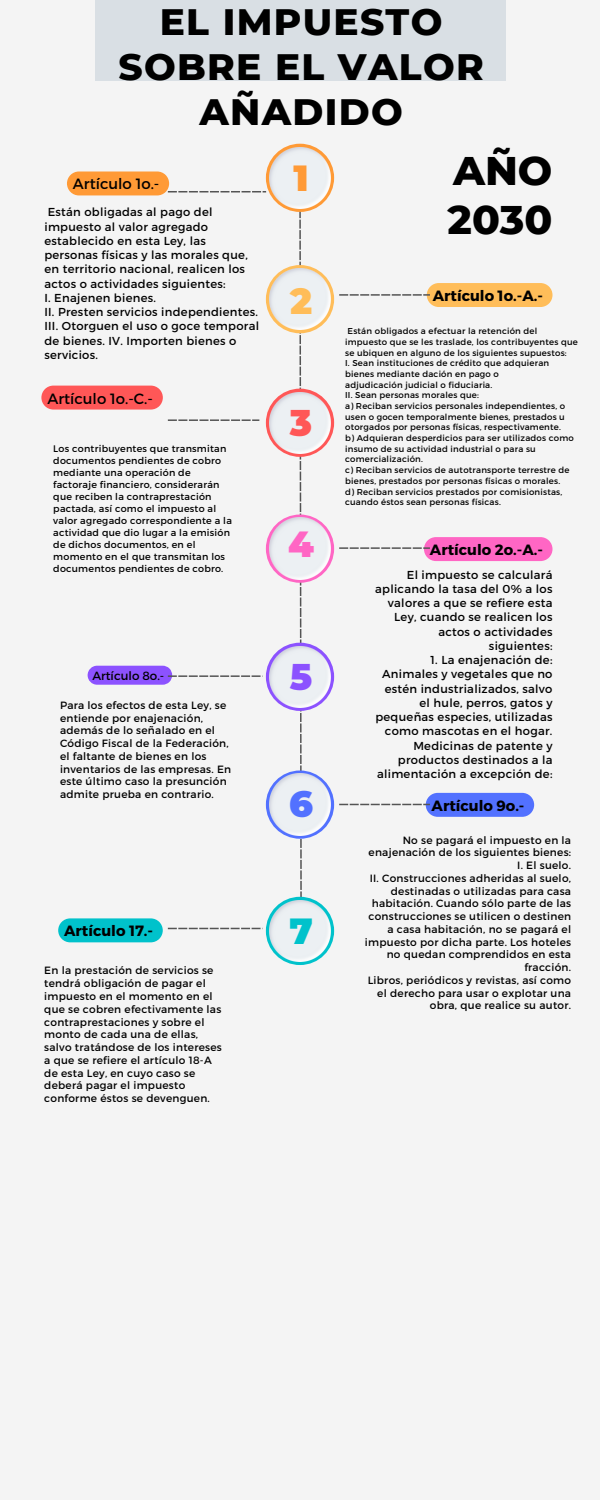
<style>
.page{position:relative;width:600px;height:1500px;background:#f4f4f4}
.page>*{position:absolute;margin:0;border:0;box-sizing:border-box;transform-origin:0 0}
.t1{font:800 40.8px/48.8px "Montserrat";color:#000}
.t2{font:800 37.5px/45px "Montserrat";letter-spacing:.035em;color:#000;text-align:center}
.t3{font:900 36.3px "Montserrat";color:#ff9a36}
.t4{font:900 36.3px "Montserrat";color:#ffbd59}
.t5{font:900 36.3px "Montserrat";color:#ff5757}
.t6{font:900 36.3px "Montserrat";color:#8c52ff}
.t7{font:900 36.3px "Montserrat";color:#5271ff}
.t8{font:900 36.3px "Montserrat";color:#00c2cb}
.t9{font:900 36.3px "Montserrat";color:#ff66c4}
.t10{font:700 14.9px "Montserrat";color:#000}
.t11{font:14.9px "Montserrat";color:#000}
.t12{font:11.9px "Montserrat";color:#000}
.t13{font:11.5px/14.2px "Montserrat";letter-spacing:.025em;color:#000;text-align:right}
.t14{font:10.5px/12.8px "Montserrat";letter-spacing:.025em;color:#000}
.t15{font:9.5px/12px "Montserrat";letter-spacing:.025em;color:#000}
.t16{font:8.5px/10.7px "Montserrat";letter-spacing:.025em;color:#000}
</style>
<div class="page">
<svg style="left:299px;top:212px;width:3px;height:685px"></svg>
<div style="left:266px;top:144px;width:68px;height:68px;background:#ff9a36;border-radius:50%"></div>
<img style="left:269px;top:147px;width:62px;height:62px">
<div style="left:266px;top:265px;width:68px;height:68px;background:#ffbd59;border-radius:50%"></div>
<img style="left:269px;top:268px;width:62px;height:62px">
<svg style="left:339px;top:283px;width:214px;height:24px"></svg>
<div style="left:266px;top:389px;width:68px;height:68px;background:#ff5757;border-radius:50%"></div>
<img style="left:269px;top:392px;width:62px;height:62px">
<svg style="left:41px;top:386px;width:122px;height:24px;background:#fe6060"></svg>
<svg style="left:168px;top:419px;width:91px;height:2px"></svg>
<svg style="left:266px;top:515px;width:68px;height:68px"></svg>
<img style="left:269px;top:518px;width:62px;height:61px">
<svg style="left:339px;top:537px;width:214px;height:24px"></svg>
<div style="left:266px;top:643px;width:68px;height:68px;background:#8c52ff;border-radius:50%"></div>
<img style="left:269px;top:646px;width:62px;height:62px">
<svg style="left:88px;top:666px;width:175px;height:19px"></svg>
<svg style="left:266px;top:771px;width:68px;height:68px"></svg>
<img style="left:269px;top:774px;width:62px;height:61px">
<svg style="left:339px;top:793px;width:195px;height:24px"></svg>
<div style="left:266px;top:897px;width:68px;height:68px;background:#00c2cb;border-radius:50%"></div>
<img style="left:269px;top:900px;width:62px;height:62px">
<svg style="left:58px;top:918px;width:205px;height:24px"></svg>
<div style="left:95px;top:0;width:410px;height:81px;background:#d9dfe4"></div>
<svg style="left:67px;top:172px;width:199px;height:23px"></svg>
<h2 class="t2" style="left:118px;top:-1px;width:367px">EL IMPUESTO<br>SOBRE EL VALOR<br>AÑADIDO</h2>
<h1 class="t1" style="left:448px;top:146px;width:106px">AÑO<br>2030</h1>
<h3 class="t3" style="left:294px;top:156px;width:17px">1</h3>
<h3 class="t11" style="left:73px;top:174px;width:88px">Artículo 1o.-</h3>
<p class="t13" style="left:44px;top:205px;width:216px;text-align:left">Están obligadas al pago del impuesto al valor agregado establecido en esta Ley, las personas físicas y las morales que, en territorio nacional, realicen los actos o actividades siguientes:<br>I. Enajenen bienes.<br>II. Presten servicios independientes.<br>III. Otorguen el uso o goce temporal de bienes. IV. Importen bienes o servicios.</p>
<h3 class="t4" style="left:290px;top:279px;width:24px">2</h3>
<h3 class="t10" style="left:433px;top:286px;width:112px">Artículo 1o.-A.-</h3>
<p class="t16" style="left:345px;top:325px;width:234px">Están obligados a efectuar la retención del impuesto que se les traslade, los contribuyentes que se ubiquen en alguno de los siguientes supuestos:<br>I. Sean instituciones de crédito que adquieran bienes mediante dación en pago o<br>adjudicación judicial o fiduciaria.<br>II. Sean personas morales que:<br>a) Reciban servicios personales independientes, o usen o gocen temporalmente bienes, prestados u otorgados por personas físicas, respectivamente.<br>b) Adquieran desperdicios para ser utilizados como insumo de su actividad industrial o para su comercialización.<br>c) Reciban servicios de autotransporte terrestre de bienes, prestados por personas físicas o morales.<br>d) Reciban servicios prestados por comisionistas, cuando éstos sean personas físicas.</p>
<h3 class="t11" style="left:47px;top:389px;width:107px">Artículo 1o.-C.-</h3>
<h3 class="t5" style="left:290px;top:401px;width:24px">3</h3>
<p class="t15" style="left:53px;top:442px;width:180px">Los contribuyentes que transmitan documentos pendientes de cobro mediante una operación de factoraje financiero, considerarán que reciben la contraprestación pactada, así como el impuesto al valor agregado correspondiente a la actividad que dio lugar a la emisión de dichos documentos, en el momento en el que transmitan los documentos pendientes de cobro.</p>
<h3 class="t9" style="left:288px;top:522px;width:27px">4</h3>
<h3 class="t10" style="left:430px;top:540px;width:115px">Artículo 2o.-A.-</h3>
<p class="t13" style="left:375px;top:567px;width:179px">El impuesto se calculará aplicando la tasa del 0% a los valores a que se refiere esta<br>Ley, cuando se realicen los actos o actividades siguientes:</p>
<p class="t13" style="left:375px;top:652px;width:179px">1. La enajenación de:<br>Animales y vegetales que no estén industrializados, salvo el hule, perros, gatos y pequeñas especies, utilizadas como mascotas en el hogar.<br>Medicinas de patente y productos destinados a la alimentación a excepción de:</p>
<h3 class="t6" style="left:290px;top:654px;width:24px">5</h3>
<p class="t12" style="left:92px;top:668px;width:73px">Artículo 8o.-</p>
<p class="t14" style="left:60px;top:698px;width:173px">Para los efectos de esta Ley, se entiende por enajenación, además de lo señalado en el<br>Código Fiscal de la Federación, el faltante de bienes en los inventarios de las empresas. En este último caso la presunción admite prueba en contrario.</p>
<h3 class="t7" style="left:289px;top:782px;width:25px">6</h3>
<h3 class="t10" style="left:432px;top:796px;width:94px">Artículo 9o.-</h3>
<h3 class="t10" style="left:64px;top:921px;width:91px">Artículo 17.-</h3>
<p class="t14" style="left:44px;top:964px;width:179px">En la prestación de servicios se tendrá obligación de pagar el impuesto en el momento en el que se cobren efectivamente las contraprestaciones y sobre el monto de cada una de ellas, salvo tratándose de los intereses a que se refiere el artículo 18-A de esta Ley, en cuyo caso se deberá pagar el impuesto conforme éstos se devenguen.</p>
<h3 class="t8" style="left:289px;top:909px;width:25px">7</h3>
<p class="t14" style="left:365px;top:833px;width:208px;text-align:right">No se pagará el impuesto en la enajenación de los siguientes bienes:<br>I. El suelo.<br>II. Construcciones adheridas al suelo, destinadas o utilizadas para casa habitación. Cuando sólo parte de las construcciones se utilicen o destinen a casa habitación, no se pagará el impuesto por dicha parte. Los hoteles no quedan comprendidos en esta fracción.<br>Libros, periódicos y revistas, así como el derecho para usar o explotar una obra, que realice su autor.</p>
</div>
